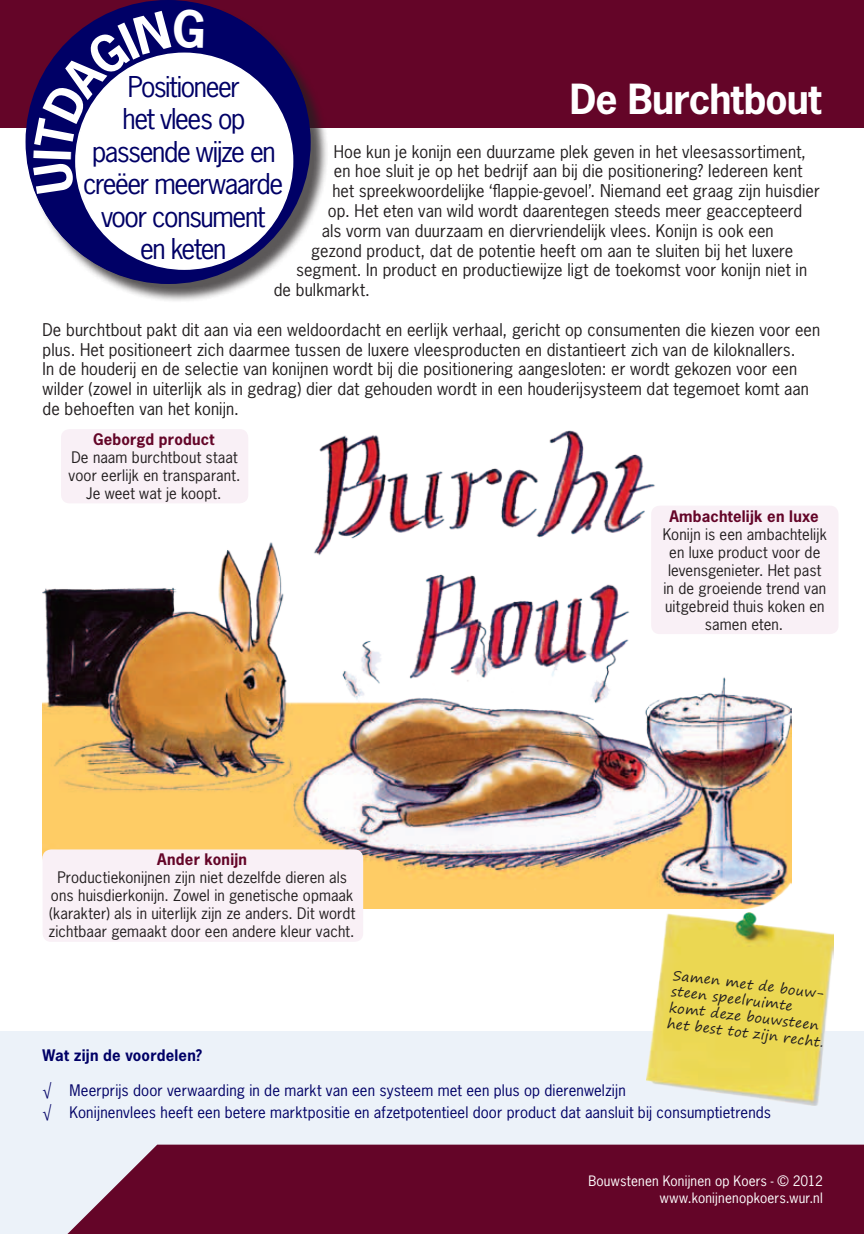
<style>
.page{position:relative;width:864px;height:1234px;background:#fff}
.page>*{position:absolute;margin:0;border:0;box-sizing:border-box;transform-origin:0 0}
.Hoofdstuk{font:700 39px "News Gothic Std";letter-spacing:-.025em;color:#fff}
.uitdaging{font:27px/32.4px "News Gothic Std";letter-spacing:-.05em;color:#006;text-align:center}
.t1{font:16.5px/19.8px "News Gothic Std";letter-spacing:.005em;color:#231f20}
.kader{font:15px/18px "News Gothic Std";letter-spacing:.01em;color:#231f20;text-align:center}
.Bulleted{font:15px "News Gothic Std";letter-spacing:.01em;color:#006}
.Tussenkop{font:700 15px "News Gothic Std";letter-spacing:.015em;color:#640528}
.Tussenkop_italic{font:700 15px "News Gothic Std";letter-spacing:.015em;color:#006}
.Geeltje{font:13.5px/16.2px "Segoe Print";color:#231f20}
.t2{font:13.5px "News Gothic Std";letter-spacing:.015em;color:#fff}
</style>
<div class="page">
<img style="left:43px;top:430px;width:748px;height:478px">
<div style="left:0;top:1031px;width:863px;height:202px;background:#ecf2f9"></div>
<div style="left:68px;top:1144px;width:795px;height:89px;background:#640528"></div>
<div style="left:43px;top:849px;width:320px;height:92px;background:#f9f0f6;border-radius:9px"></div>
<div style="left:651px;top:505px;width:187px;height:129px;background:#f9f0f6;border-radius:9px"></div>
<div style="left:61px;top:429px;width:187px;height:74px;background:#f9f0f6;border-radius:9px"></div>
<img style="left:646px;top:912px;width:186px;height:193px">
<div style="left:0;top:0;width:863px;height:128px;background:#640528"></div>
<div style="left:29px;top:3px;width:300px;height:299px;background:#231f20;opacity:.75"></div>
<svg style="left:26px;top:0;width:280px;height:283px"></svg>
<div style="left:76px;top:53px;width:216px;height:216px;background:#fff;border-radius:50%"></div>
<svg style="left:33px;top:9px;width:171px;height:185px"></svg>
<p class="uitdaging" style="left:83px;top:70px;width:201px">Positioneer<br>het vlees op passende wijze en creëer meerwaarde voor consument<br>en keten</p>
<p class="Hoofdstuk" style="left:569px;top:74px;width:253px">De Burchtbout</p>
<p class="t1" style="left:334px;top:141px;width:473px">Hoe kun je konijn een duurzame plek geven in het vleesassortiment,</p>
<p class="t1" style="left:334px;top:161px;width:470px">en hoe sluit je op het bedrijf aan bij die positionering? Iedereen kent</p>
<p class="t1" style="left:332px;top:181px;width:488px">het spreekwoordelijke ‘flappie-gevoel’. Niemand eet graag zijn huisdier</p>
<p class="t1" style="left:328px;top:201px;width:475px">op. Het eten van wild wordt daarentegen steeds meer geaccepteerd</p>
<p class="t1" style="left:322px;top:220px;width:453px">als vorm van duurzaam en diervriendelijk vlees. Konijn is ook een</p>
<p class="t1" style="left:311px;top:240px;width:483px">gezond product, dat de potentie heeft om aan te sluiten bij het luxere</p>
<p class="t1" style="left:296px;top:260px;width:512px">segment. In product en productiewijze ligt de toekomst voor konijn niet in</p>
<p class="t1" style="left:274px;top:280px;width:97px">de bulkmarkt.</p>
<p class="t1" style="left:43px;top:319px;width:778px">De burchtbout pakt dit aan via een weldoordacht en eerlijk verhaal, gericht op consumenten die kiezen voor een plus. Het positioneert zich daarmee tussen de luxere vleesproducten en distantieert zich van de kiloknallers.<br>In de houderij en de selectie van konijnen wordt bij die positionering aangesloten: er wordt gekozen voor een wilder (zowel in uiterlijk als in gedrag) dier dat gehouden wordt in een houderijsysteem dat tegemoet komt aan de behoeften van het konijn.</p>
<p class="Tussenkop" style="left:93px;top:429px;width:123px">Geborgd product</p>
<p class="kader" style="left:69px;top:448px;width:173px">De naam burchtbout staat voor eerlijk en transparant.<br>Je weet wat je koopt.</p>
<p class="Tussenkop" style="left:157px;top:849px;width:91px">Ander konijn</p>
<p class="kader" style="left:48px;top:868px;width:308px">Productiekonijnen zijn niet dezelfde dieren als ons huisdierkonijn. Zowel in genetische opmaak (karakter) als in uiterlijk zijn ze anders. Dit wordt zichtbaar gemaakt door een andere kleur vacht.</p>
<p class="Tussenkop" style="left:669px;top:506px;width:151px">Ambachtelijk en luxe</p>
<p class="kader" style="left:662px;top:524px;width:166px">Konijn is een ambachtelijk en luxe product voor de levensgenieter. Het past in de groeiende trend van uitgebreid thuis koken en samen eten.</p>
<p class="Geeltje" style="left:674px;top:966px;width:159px;rotate:7deg">Samen met de bouw&shy;steen speelruimte komt deze bouwsteen het best tot zijn recht.</p>
<p class="Tussenkop_italic" style="left:43px;top:1044px;width:161px">Wat zijn de voordelen?</p>
<p class="Bulleted" style="left:43px;top:1079px;width:584px">√ Meerprijs door verwaarding in de markt van een systeem met een plus op dierenwelzijn</p>
<p class="Bulleted" style="left:43px;top:1102px;width:729px">√ Konijnenvlees heeft een betere marktpositie en afzetpotentieel door product dat aansluit bij consumptietrends</p>
<p class="t2" style="left:588px;top:1172px;width:236px">Bouwstenen Konijnen op Koers - © 2012</p>
<p class="t2" style="left:659px;top:1188px;width:164px">www.konijnenopkoers.wur.nl</p>
</div>
